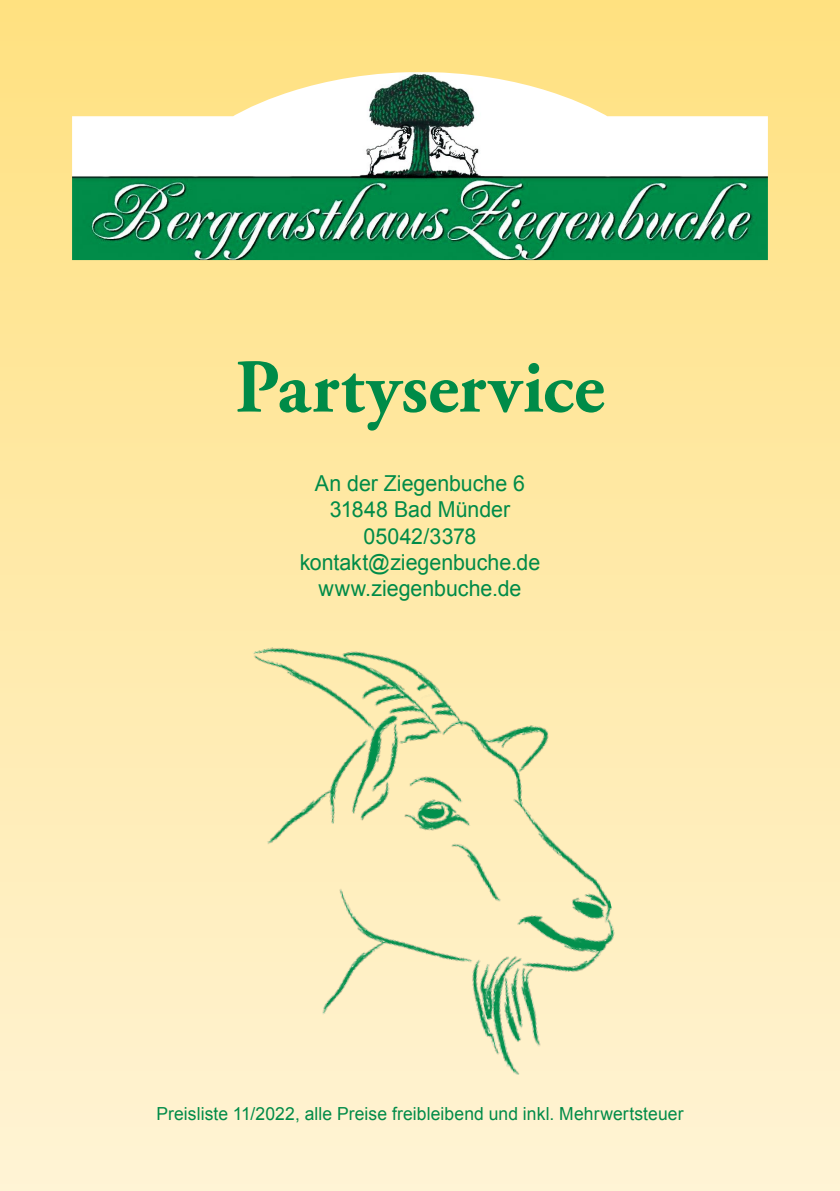
<style>
.page{position:relative;width:840px;height:1191px;background:#fff}
.page>*{position:absolute;margin:0;border:0;box-sizing:border-box;transform-origin:0 0}
.t1{font:700 76px "Adobe Garamond Pro";letter-spacing:.005em;color:#008b48}
.t2{font:22px/26.4px "Arial";color:#008b48;text-align:center}
.t3{font:18px "Arial";letter-spacing:.005em;color:#008b48}
</style>
<div class="page">
<div style="left:0;top:0;width:839px;height:1191px;background:linear-gradient(to bottom,#ffe180,#fff3d5)"></div>
<img style="left:72px;top:72px;width:695px;height:188px">
<img style="left:223px;top:584px;width:421px;height:534px">
<h1 class="t1" style="left:235px;top:343px;width:370px">Partyservice</h1>
<p class="t2" style="left:299px;top:470px;width:242px">An der Ziegenbuche 6<br>31848 Bad Münder<br>05042/3378 kontakt@ziegenbuche.de www.ziegenbuche.de</p>
<p class="t3" style="left:156px;top:1102px;width:528px">Preisliste 11/2022, alle Preise freibleibend und inkl. Mehrwertsteuer</p>
</div>
